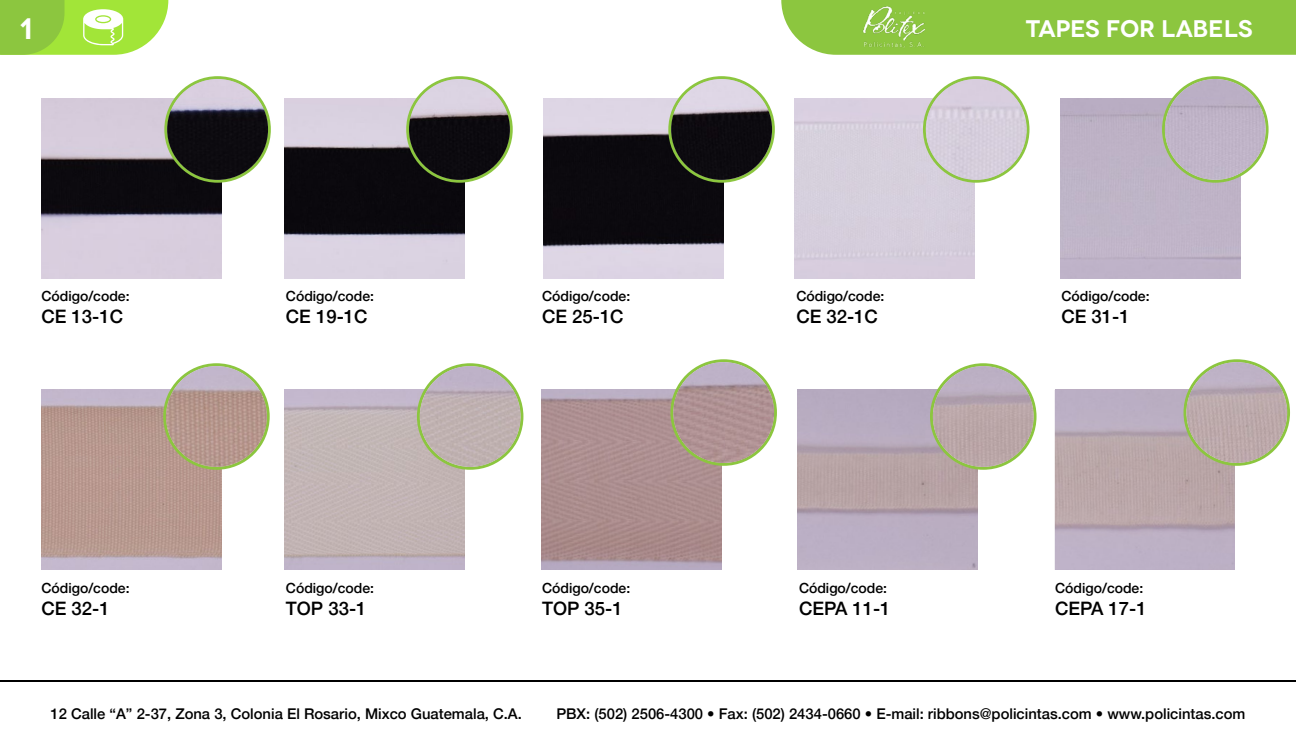
<style>
.page{position:relative;width:1296px;height:748px;background:#fff}
.page>*{position:absolute;margin:0;border:0;box-sizing:border-box;transform-origin:0 0}
.t1{font:600 29.6px "Novecentowide";color:#fff}
.t2{font:600 24px "Novecentowide";letter-spacing:-.01em;color:#fff}
.t3{font:500 18.5px "Helvetica Neue";color:#000}
.t4{font:500 14.8px "Helvetica Neue";color:#000}
.t5{font:500 14px "Helvetica Neue";color:#000}
</style>
<div class="page">
<div style="left:781px;top:0;width:515px;height:55px;background:#8cc63f"></div>
<img style="left:41px;top:98px;width:180px;height:180px">
<img style="left:41px;top:390px;width:180px;height:180px">
<img style="left:285px;top:98px;width:180px;height:180px">
<img style="left:543px;top:98px;width:180px;height:180px">
<hr style="left:0;top:681px;width:1296px;height:1px;background:#000">
<img style="left:863px;top:6px;width:64px;height:43px">
<svg style="left:1162px;top:76px;width:107px;height:107px"></svg>
<div style="left:1165px;top:79px;width:101px;height:101px;background:#beb3c7;border-radius:50px"></div>
<svg style="left:670px;top:359px;width:107px;height:107px"></svg>
<img style="left:673px;top:362px;width:101px;height:101px;border-radius:50px">
<svg style="left:668px;top:76px;width:107px;height:107px"></svg>
<img style="left:734px;top:137px;width:38px;height:42px">
<img style="left:671px;top:79px;width:101px;height:101px;border-radius:50px">
<svg style="left:923px;top:76px;width:107px;height:107px"></svg>
<div style="left:926px;top:79px;width:101px;height:101px;background:#d7cedd;border-radius:50px"></div>
<svg style="left:164px;top:76px;width:107px;height:107px"></svg>
<img style="left:167px;top:79px;width:101px;height:101px;border-radius:50px">
<svg style="left:406px;top:76px;width:107px;height:107px"></svg>
<img style="left:409px;top:79px;width:101px;height:101px;border-radius:50px">
<svg style="left:163px;top:363px;width:107px;height:107px"></svg>
<img style="left:166px;top:366px;width:101px;height:101px;border-radius:50px">
<svg style="left:417px;top:363px;width:106px;height:107px"></svg>
<img style="left:420px;top:366px;width:101px;height:101px;border-radius:50px">
<img style="left:1055px;top:390px;width:180px;height:180px">
<svg style="left:1184px;top:359px;width:106px;height:107px"></svg>
<img style="left:1186px;top:362px;width:101px;height:101px;border-radius:50px">
<svg style="left:930px;top:363px;width:107px;height:107px"></svg>
<img style="left:933px;top:366px;width:101px;height:101px;border-radius:50px">
<svg style="left:0;top:0;width:168px;height:55px;background:#a8de57"></svg>
<h1 class="t1" style="left:20px;top:10px;width:15px">1</h1>
<h2 class="t2" style="left:1026px;top:14px;width:228px">TAPES FOR LABELS</h2>
<p class="t5" style="left:41px;top:285px;width:90px">Código/code:</p>
<p class="t3" style="left:41px;top:302px;width:83px">CE 13-1C</p>
<p class="t5" style="left:41px;top:577px;width:90px">Código/code:</p>
<p class="t3" style="left:41px;top:594px;width:70px">CE 32-1</p>
<p class="t5" style="left:286px;top:285px;width:90px">Código/code:</p>
<p class="t3" style="left:286px;top:302px;width:83px">CE 19-1C</p>
<p class="t5" style="left:286px;top:577px;width:90px">Código/code:</p>
<p class="t3" style="left:286px;top:594px;width:82px">TOP 33-1</p>
<p class="t5" style="left:542px;top:285px;width:90px">Código/code:</p>
<p class="t3" style="left:542px;top:302px;width:83px">CE 25-1C</p>
<p class="t5" style="left:542px;top:577px;width:90px">Código/code:</p>
<p class="t3" style="left:542px;top:594px;width:82px">TOP 35-1</p>
<p class="t5" style="left:796px;top:285px;width:90px">Código/code:</p>
<p class="t3" style="left:796px;top:302px;width:83px">CE 32-1C</p>
<p class="t5" style="left:799px;top:577px;width:90px">Código/code:</p>
<p class="t3" style="left:799px;top:594px;width:93px">CEPA 11-1</p>
<p class="t5" style="left:1061px;top:285px;width:90px">Código/code:</p>
<p class="t3" style="left:1061px;top:302px;width:70px">CE 31-1</p>
<p class="t5" style="left:1055px;top:577px;width:90px">Código/code:</p>
<p class="t3" style="left:1055px;top:594px;width:93px">CEPA 17-1</p>
<p class="t4" style="left:51px;top:701px;width:473px">12 Calle “A” 2-37, Zona 3, Colonia El Rosario, Mixco Guatemala, C.A.</p>
<p class="t4" style="left:556px;top:701px;width:691px">PBX: (502) 2506-4300 • Fax: (502) 2434-0660 • E-mail: ribbons@policintas.com • www.policintas.com</p>
</div>
